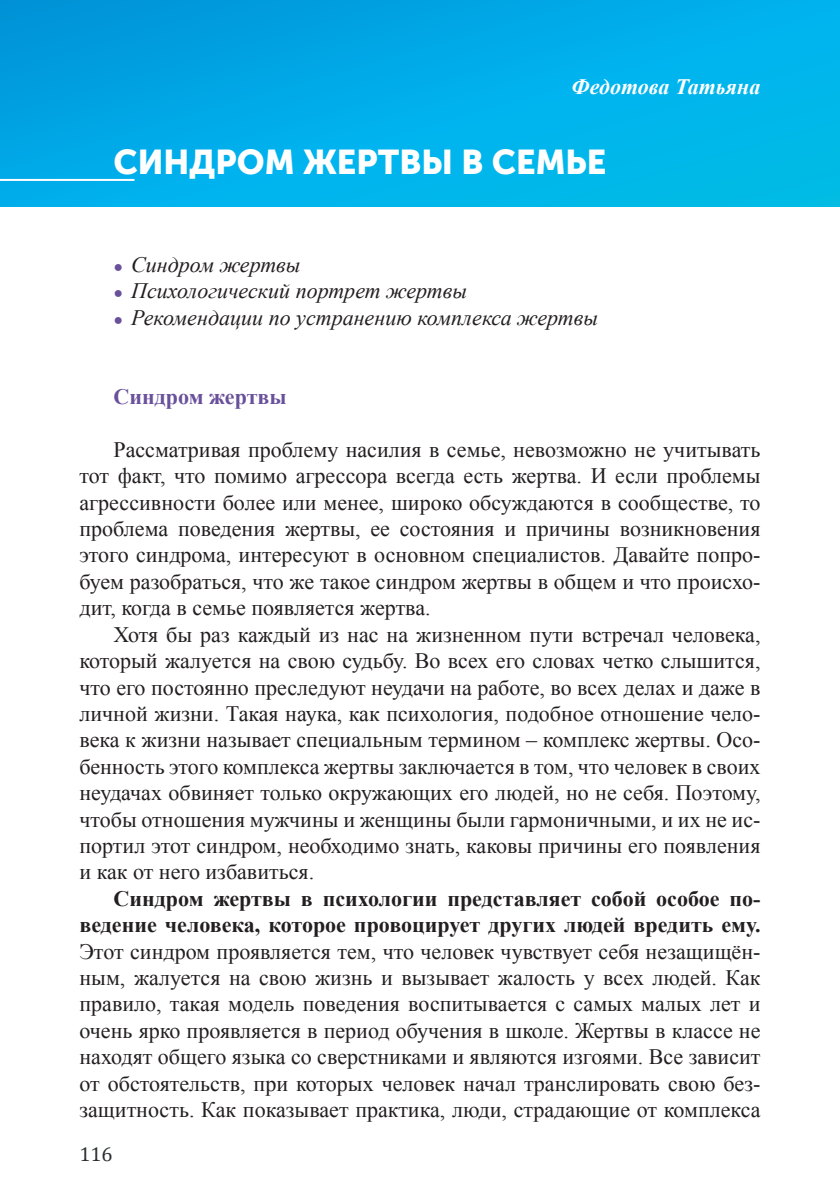
<style>
.page{position:relative;width:840px;height:1191px;background:#fff}
.page>*{position:absolute;margin:0;border:0;box-sizing:border-box;transform-origin:0 0}
.t1{font:34px "Museo Sans Cyrillic 900";color:#fff}
.t2{font:22px/26.4px "Times New Roman";color:#231f20;text-align:justify}
.t3{font:700 22px/26.4px "Times New Roman";color:#231f20;text-align:right}
.t4{font:italic 22px "Times New Roman";color:#231f20}
.t5{font:italic 700 22px "Times New Roman";color:#fff}
.t6{font:700 22px "Times New Roman";color:#69509b}
.t7{font:20px "Cambria";color:#292d2f}
.s1{font-size:16px;color:#69509b}
</style>
<div class="page">
<div style="left:0;top:0;width:839px;height:206px;background:linear-gradient(to right,#00a1e3,#00baed)"></div>
<hr style="left:0;top:179px;width:134px;height:2px;background:#fff">
<p class="t5" style="left:570px;top:72px;width:191px">Федотова Татьяна</p>
<h1 class="t1" style="left:113px;top:142px;width:494px">СИНДРОМ ЖЕРТВЫ В СЕМЬЕ</h1>
<p class="t4" style="left:113px;top:249px;width:189px"><span class="s1">●</span> Синдром жертвы</p>
<p class="t4" style="left:113px;top:276px;width:355px"><span class="s1">●</span> Психологический портрет жертвы</p>
<p class="t4" style="left:113px;top:302px;width:486px"><span class="s1">●</span> Рекомендации по устранению комплекса жертвы</p>
<p class="t6" style="left:113px;top:381px;width:174px">Синдром жертвы</p>
<p class="t2" style="left:79px;top:436px;width:682px;text-indent:34px">Рассматривая проблему насилия в семье, невозможно не учитывать тот факт, что помимо агрессора всегда есть жертва. И если проблемы агрессивности более или менее, широко обсуждаются в сообществе, то проблема поведения жертвы, ее состояния и причины возникновения этого синдрома, интересуют в основном специалистов. Давайте попро&shy;буем разобраться, что же такое синдром жертвы в общем и что происхо&shy;дит, когда в семье появляется жертва.</p>
<p class="t2" style="left:79px;top:621px;width:682px;text-indent:34px">Хотя бы раз каждый из нас на жизненном пути встречал человека, который жалуется на свою судьбу. Во всех его словах четко слышится, что его постоянно преследуют неудачи на работе, во всех делах и даже в личной жизни. Такая наука, как психология, подобное отношение чело&shy;века к жизни называет специальным термином – комплекс жертвы. Осо&shy;бенность этого комплекса жертвы заключается в том, что человек в своих неудачах обвиняет только окружающих его людей, но не себя. Поэтому, чтобы отношения мужчины и женщины были гармоничными, и их не ис&shy;портил этот синдром, необходимо знать, каковы причины его появления и как от него избавиться.</p>
<p class="t3" style="left:79px;top:884px;width:682px">Синдром жертвы в психологии представляет собой особое по&shy;ведение человека, которое провоцирует других людей вредить ему.</p>
<p class="t2" style="left:79px;top:937px;width:682px">Этот синдром проявляется тем, что человек чувствует себя незащищён&shy;ным, жалуется на свою жизнь и вызывает жалость у всех людей. Как правило, такая модель поведения воспитывается с самых малых лет и очень ярко проявляется в период обучения в школе. Жертвы в классе не находят общего языка со сверстниками и являются изгоями. Все зависит от обстоятельств, при которых человек начал транслировать свою без&shy;защитность. Как показывает практика, люди, страдающие от комплекса</p>
<p class="t7" style="left:79px;top:1142px;width:35px">116</p>
</div>
